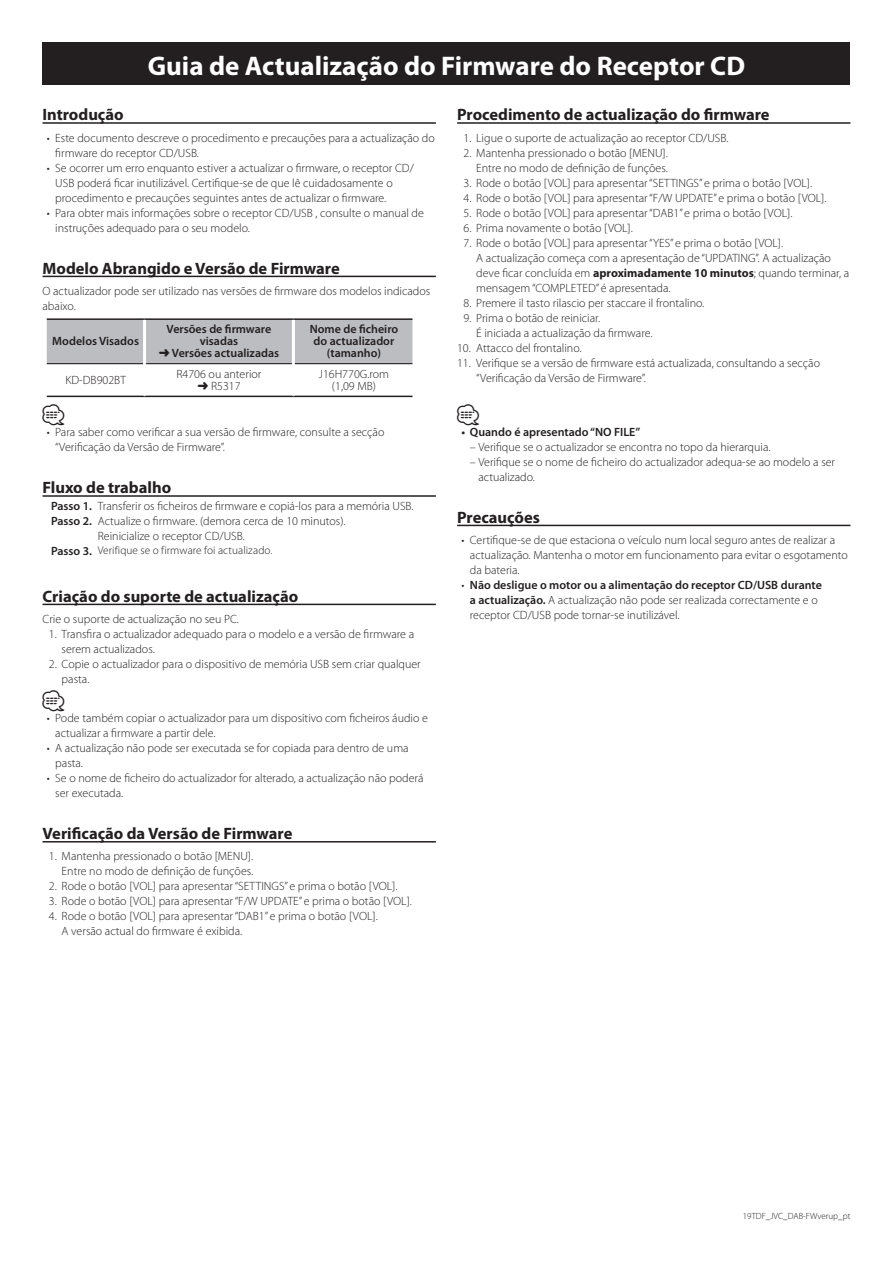
<style>
.page{position:relative;width:893px;height:1263px;background:#fff}
.page>*{position:absolute;margin:0;border:0;box-sizing:border-box;transform-origin:0 0}
.t1{font:700 27px "Myriad Pro";color:#fff}
.t2{font:21px "JKCE2 Car Symble";color:#231f20}
.t3{font:700 16.5px "Myriad Pro";color:#231f20}
.t4{font:300 12px/15px "Myriad Pro";color:#231f20}
.t5{font:600 12px/12px "Myriad Pro";color:#231f20;text-align:center}
.t6{font:300 11.25px "Myriad Pro";letter-spacing:.01em;color:#231f20}
.t7{font:300 9px "Myriad Pro";color:#231f20}
.s1{font-weight:700}
.s2{font-weight:600}
</style>
<div class="page">
<div style="left:43px;top:43px;width:807px;height:42px;background:#231f20"></div>
<hr style="left:43px;top:122px;width:393px;height:2px;background:#231f20">
<hr style="left:43px;top:276px;width:393px;height:1px;background:#231f20">
<hr style="left:43px;top:495px;width:393px;height:2px;background:#231f20">
<hr style="left:43px;top:604px;width:393px;height:1px;background:#231f20">
<hr style="left:43px;top:841px;width:393px;height:1px;background:#231f20">
<div style="left:47px;top:320px;width:365px;height:43px;background:#bcbdc0"></div>
<hr style="left:47px;top:318px;width:98px;height:2px;background:#231f20">
<hr style="left:145px;top:318px;width:148px;height:2px;background:#231f20">
<hr style="left:293px;top:318px;width:119px;height:2px;background:#231f20">
<hr style="left:47px;top:396px;width:98px;height:1px;background:#231f20">
<hr style="left:145px;top:396px;width:148px;height:1px;background:#231f20">
<hr style="left:293px;top:396px;width:119px;height:1px;background:#231f20">
<hr style="left:47px;top:363px;width:96px;height:1px;background:#231f20">
<hr style="left:146px;top:363px;width:146px;height:1px;background:#231f20">
<hr style="left:295px;top:363px;width:117px;height:1px;background:#231f20">
<hr style="left:143px;top:320px;width:3px;height:44px;background:#fff">
<hr style="left:292px;top:320px;width:3px;height:44px;background:#fff">
<hr style="left:457px;top:122px;width:393px;height:2px;background:#231f20">
<hr style="left:457px;top:525px;width:393px;height:1px;background:#231f20">
<h1 class="t1" style="left:148px;top:51px;width:599px">Guia de Actualização do Firmware do Receptor CD</h1>
<h3 class="t3" style="left:43px;top:105px;width:83px">Introdução</h3>
<p class="t4" style="left:55px;top:130px;width:381px">Este documento descreve o procedimento e precauções para a actualização do</p>
<p class="t4" style="left:47px;top:130px;width:4px">•</p>
<p class="t4" style="left:55px;top:145px;width:360px">firmware do receptor CD/USB.<br>Se ocorrer um erro enquanto estiver a actualizar o firmware o, receptor CD/</p>
<p class="t4" style="left:47px;top:160px;width:4px">•</p>
<p class="t4" style="left:55px;top:175px;width:370px">USB poderá ficar inutilizável. Certifique-se de que lê cuidadosamente o procedimento e precauções seguintes antes de actualizar o firmware.<br>Para obter mais informações sobre o receptor CD/USB , consulte o manual de</p>
<p class="t4" style="left:47px;top:205px;width:4px">•</p>
<p class="t4" style="left:55px;top:220px;width:196px">instruções adequado para o seu modelo.</p>
<h3 class="t3" style="left:43px;top:259px;width:299px">Modelo Abrangido e Versão de Firmware</h3>
<p class="t4" style="left:43px;top:284px;width:389px">O actualizador pode ser utilizado nas versões de firmware dos modelos indicados abaixo.</p>
<p class="t5" style="left:52px;top:336px;width:88px">Modelos Visados</p>
<p class="t5" style="left:159px;top:324px;width:122px">Versões de firmware visadas<br>➜ Versões actualizadas</p>
<p class="t5" style="left:310px;top:324px;width:90px">Nome de ficheiro do actualizador (tamanho(</p>
<p class="t4" style="left:177px;top:367px;width:86px">R4706 ou anterior</p>
<p class="t4" style="left:319px;top:368px;width:72px;line-height:12px;text-align:center">J16H770G.rom (1,09 MB(</p>
<p class="t4" style="left:55px;top:425px;width:331px">Para saber como verificar a sua versão de firmware, consulte a secção</p>
<p class="t4" style="left:65px;top:373px;width:62px">KD-DB902BT</p>
<p class="t4" style="left:197px;top:379px;width:45px">➜ R5317</p>
<h2 class="t2" style="left:43px;top:404px;width:23px">⁄</h2>
<p class="t4" style="left:55px;top:440px;width:171px">“Verificação da Versão de Firmware.“</p>
<h3 class="t3" style="left:43px;top:478px;width:130px">Fluxo de trabalho</h3>
<p class="t4" style="left:98px;top:498px;width:317px">Transferir os ficheiros de firmware e copiá-los para a memória USB.</p>
<p class="t4" style="left:47px;top:425px;width:4px">•</p>
<p class="t5" style="left:51px;top:500px;width:43px">Passo 1.</p>
<p class="t4" style="left:98px;top:513px;width:249px">Actualize o firmware (. demora cerca de 10 minutos .(</p>
<p class="t5" style="left:51px;top:515px;width:43px">Passo 2.</p>
<p class="t4" style="left:98px;top:528px;width:149px">Reinicialize o receptor CD/USB.</p>
<p class="t6" style="left:98px;top:544px;width:176px">Verifique se o firmware foi actualizado.</p>
<p class="t5" style="left:51px;top:545px;width:43px">Passo 3.</p>
<h3 class="t3" style="left:43px;top:587px;width:257px">Criação do suporte de actualização</h3>
<p class="t4" style="left:43px;top:612px;width:198px">Crie o suporte de actualização no seu PC.</p>
<p class="t4" style="left:62px;top:627px;width:354px;text-indent:-13px">1. Transfira o actualizador adequado para o modelo ae versão de firmware a serem actualizados.</p>
<p class="t4" style="left:62px;top:657px;width:361px;text-indent:-13px">2. Copie o actualizador para o dispositivo de memória USB sem criar qualquer pasta.</p>
<p class="t4" style="left:55px;top:711px;width:374px">Pode também copiar o actualizador para um dispositivo com ficheiros áudio e</p>
<h2 class="t2" style="left:43px;top:690px;width:23px">⁄</h2>
<p class="t4" style="left:55px;top:726px;width:355px">actualizar a firmware a partir dele.<br>A actualização não pode ser executada se for copiada para dentro de uma</p>
<p class="t4" style="left:47px;top:711px;width:4px">•</p>
<p class="t4" style="left:47px;top:741px;width:4px">•</p>
<p class="t4" style="left:55px;top:756px;width:370px">pasta.<br>Se o nome de ficheiro do actualizador for alterado a, actualização não poderá</p>
<p class="t4" style="left:47px;top:771px;width:4px">•</p>
<p class="t4" style="left:55px;top:786px;width:70px">ser executada.</p>
<h3 class="t3" style="left:43px;top:824px;width:251px">Verificação da Versão de Firmware</h3>
<p class="t4" style="left:49px;top:849px;width:206px;text-align:right">1. Mantenha pressionado o botão [MENU .[<br>Entre no modo de definição de funções.</p>
<p class="t4" style="left:49px;top:879px;width:350px">2. Rode o botão [VOL] para apresentar“SETTINGS e” prima o botão [VOL .[</p>
<p class="t4" style="left:49px;top:894px;width:365px">3. Rode o botão [VOL] para apresentar W/ F“ UPDATE e” prima o botão [VOL .[</p>
<p class="t4" style="left:62px;top:909px;width:318px;text-indent:-13px">4. Rode o botão [VOL] para apresentar“DAB1 e” prima o botão [VOL .[<br>A versão actual do firmware é exibida.</p>
<h3 class="t3" style="left:457px;top:105px;width:314px">Procedimento de actualização do firmware</h3>
<p class="t4" style="left:463px;top:130px;width:266px">1. Ligue o suporte de actualização ao receptor CD/USB.</p>
<p class="t4" style="left:463px;top:145px;width:206px;text-align:right">2. Mantenha pressionado o botão [MENU .[<br>Entre no modo de definição de funções.</p>
<p class="t4" style="left:463px;top:175px;width:350px">3. Rode o botão [VOL] para apresentar“SETTINGS e” prima o botão [VOL .[</p>
<p class="t4" style="left:463px;top:190px;width:365px">4. Rode o botão [VOL] para apresentar W/ F“ UPDATE e” prima o botão [VOL .[</p>
<p class="t4" style="left:463px;top:205px;width:330px">5. Rode o botão [VOL] para apresentar“DAB1 e” prima o botão [VOL .[</p>
<p class="t4" style="left:463px;top:220px;width:171px">6. Prima novamente o botão [VOL .[</p>
<p class="t4" style="left:476px;top:235px;width:375px;text-indent:-13px">7. Rode o botão [VOL] para apresentar“YES e” prima o botão [VOL .[<br>A actualização começa com a apresentação de“UPDATING A.” actualização deve ficar concluída em <span class="s1">aproximadamente 10 minutos</span>; quando terminar a, mensagem“COMPLETED é” apresentada.</p>
<p class="t4" style="left:463px;top:295px;width:242px">8. Premere il tasto rilascio per staccare il frontalino.</p>
<p class="t4" style="left:476px;top:310px;width:178px;text-indent:-13px">9. Prima o botão de reiniciar.<br>É iniciada a actualização da firmware.</p>
<p class="t4" style="left:457px;top:340px;width:126px">10. Attacco del frontalino.</p>
<p class="t4" style="left:476px;top:355px;width:345px;text-indent:-19px">11. Verifique se a versão de firmware está actualizada, consultando a secção “Verificação da Versão de Firmware.“</p>
<h2 class="t2" style="left:457px;top:404px;width:23px">⁄</h2>
<p class="t4" style="left:470px;top:439px;width:302px">– Verifique se o actualizador se encontra no topo da hierarquia.</p>
<p class="t4" style="left:478px;top:454px;width:358px;text-indent:-9px">– Verifique se o nome de ficheiro do actualizador adequa-se ao modelo a ser actualizado.</p>
<h3 class="t3" style="left:457px;top:508px;width:84px">Precauções</h3>
<p class="t4" style="left:470px;top:533px;width:367px">Certifique-se de que estaciona o veículo num local seguro antes de realizar a</p>
<p class="t5" style="left:461px;top:426px;width:180px">• Quando é apresentado“NO FILE“</p>
<p class="t4" style="left:461px;top:533px;width:4px">•</p>
<p class="t4" style="left:470px;top:548px;width:379px">actualização. Mantenha o motor em funcionamento para evitar o esgotamento da bateria.</p>
<p class="t5" style="left:470px;top:579px;width:353px">Não desligue o motor ou a alimentação do receptor CD/USB durante</p>
<p class="t4" style="left:461px;top:578px;width:4px">•</p>
<p class="t4" style="left:470px;top:593px;width:349px"><span class="s2">a actualização</span> A<span class="s2">.</span> actualização não pode ser realizada correctamente oe receptor CD/USB pode tornar-se inutilizável.</p>
<p class="t7" style="left:743px;top:1211px;width:109px">19TDF_JVC_DAB-FWverup_pt</p>
</div>
